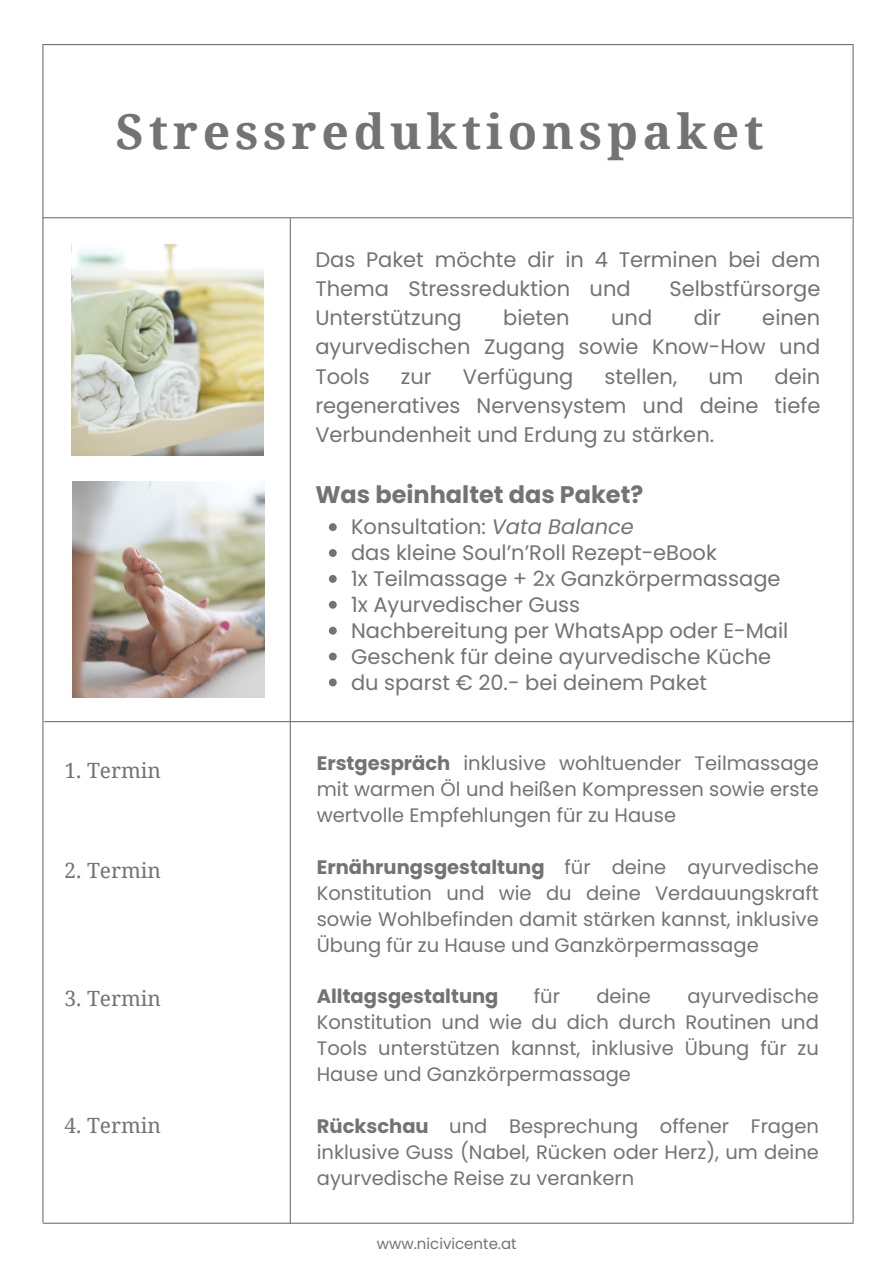
<style>
.page{position:relative;width:894px;height:1264px;background:#fff}
.page>*{position:absolute;margin:0;border:0;box-sizing:border-box;transform-origin:0 0}
.t1{font:700 48px "Noto Serif";letter-spacing:.1em;color:#737373}
.t2{font:700 24px "Poppins";color:#737373}
.t3{font:21px/29.2px "Poppins";color:#737373;text-align:justify}
.t4{font:21px "Noto Serif";color:#737373}
.t5{font:19.5px/25.8px "Poppins";color:#737373;text-align:justify}
.t6{font:700 19.5px "Poppins";color:#737373}
.t7{font:15px "Poppins";color:#737373}
.s1{font-style:italic}
.s2{font-weight:700}
</style>
<div class="page">
<hr style="left:42px;top:44px;width:811px;height:1px;background:#737373">
<hr style="left:42px;top:45px;width:1px;height:1177px;background:#737373">
<hr style="left:852px;top:45px;width:1px;height:1177px;background:#737373">
<hr style="left:43px;top:1222px;width:810px;height:1px;background:#737373">
<hr style="left:42px;top:217px;width:809px;height:1px;background:#737373">
<hr style="left:290px;top:218px;width:1px;height:1005px;background:#737373">
<img style="left:71px;top:244px;width:193px;height:211px">
<img style="left:72px;top:481px;width:193px;height:216px">
<hr style="left:44px;top:721px;width:809px;height:1px;background:#737373">
<svg style="left:329px;top:523px;width:7px;height:8px"></svg>
<svg style="left:329px;top:549px;width:7px;height:8px"></svg>
<svg style="left:329px;top:575px;width:7px;height:8px"></svg>
<svg style="left:329px;top:601px;width:7px;height:7px"></svg>
<svg style="left:329px;top:626px;width:7px;height:8px"></svg>
<svg style="left:329px;top:652px;width:7px;height:8px"></svg>
<svg style="left:329px;top:678px;width:7px;height:8px"></svg>
<h1 class="t1" style="left:116px;top:97px;width:649px">Stressreduktionspaket</h1>
<p class="t3" style="left:315px;top:244px;width:506px">Das Paket möchte dir in 4 Terminen bei dem<br>Thema Stressreduktion und</p>
<p class="t3" style="left:669px;top:274px;width:152px">Selbstfürsorge</p>
<p class="t3" style="left:315px;top:303px;width:506px;text-indent:447px">einen ayurvedischen Zugang sowie Know-How und Tools</p>
<p class="t3" style="left:315px;top:303px;width:148px">Unterstützung</p>
<p class="t3" style="left:503px;top:303px;width:68px">bieten</p>
<p class="t3" style="left:611px;top:303px;width:43px">und</p>
<p class="t3" style="left:693px;top:303px;width:29px">dir</p>
<p class="t3" style="left:401px;top:361px;width:32px">zur</p>
<p class="t3" style="left:462px;top:361px;width:112px">Verfügung</p>
<p class="t3" style="left:604px;top:361px;width:74px">stellen,</p>
<p class="t3" style="left:708px;top:361px;width:37px">um</p>
<p class="t3" style="left:315px;top:361px;width:506px;text-indent:459px">dein regeneratives Nervensystem und deine tiefe Verbundenheit und Erdung zu stärken.</p>
<h3 class="t2" style="left:315px;top:477px;width:329px">Was beinhaltet das Paket?</h3>
<h3 class="t4" style="left:65px;top:755px;width:98px">1. Termin</h3>
<h3 class="t4" style="left:65px;top:855px;width:98px">2. Termin</h3>
<h3 class="t4" style="left:65px;top:983px;width:98px">3. Termin</h3>
<h3 class="t4" style="left:65px;top:1110px;width:98px">4. Termin</h3>
<p class="t3" style="left:351px;top:512px;width:284px">Konsultation: <span class="s1">Vata Balance</span></p>
<p class="t3" style="left:351px;top:538px;width:367px">das kleine Soul’n’Roll Rezept-eBook</p>
<p class="t3" style="left:351px;top:564px;width:431px">1x Teilmassage + 2x Ganzkörpermassage</p>
<p class="t3" style="left:351px;top:590px;width:230px">1x Ayurvedischer Guss</p>
<h3 class="t3" style="left:351px;top:616px;width:439px">Nachbereitung per WhatsApp oder E-Mail</h3>
<h3 class="t3" style="left:351px;top:642px;width:421px">Geschenk für deine ayurvedische Küche</h3>
<h3 class="t3" style="left:351px;top:667px;width:357px">du sparst € 20.- bei deinem Paket</h3>
<h2 class="t5" style="left:317px;top:750px;width:503px"><span class="s2">Erstgespräch</span> inklusive wohltuender Teilmassage mit warmen Öl und heißen Kompressen sowie erste wertvolle Empfehlungen für zu Hause</h2>
<p class="t5" style="left:317px;top:854px;width:503px"><span class="s2">Ernährungsgestaltung</span> für deine ayurvedische Konstitution und wie du deine Verdauungskraft sowie Wohlbefinden damit stärken kannst, inklusive Übung für zu Hause und Ganzkörpermassage</p>
<p class="t6" style="left:317px;top:982px;width:183px">Alltagsgestaltung</p>
<p class="t5" style="left:533px;top:983px;width:28px">für</p>
<p class="t5" style="left:596px;top:983px;width:56px">deine</p>
<p class="t5" style="left:317px;top:983px;width:503px;text-indent:370px">ayurvedische Konstitution und wie du dich durch Routinen und Tools unterstützen kannst, inklusive Übung für zu Hause und Ganzkörpermassage</p>
<p class="t5" style="left:317px;top:1113px;width:503px"><span class="s2">Rückschau</span> und Besprechung offener Fragen inklusive Guss (Nabel, Rücken oder Herz), um deine ayurvedische Reise zu verankern</p>
<p class="t7" style="left:377px;top:1233px;width:141px">www.nicivicente.at</p>
</div>
